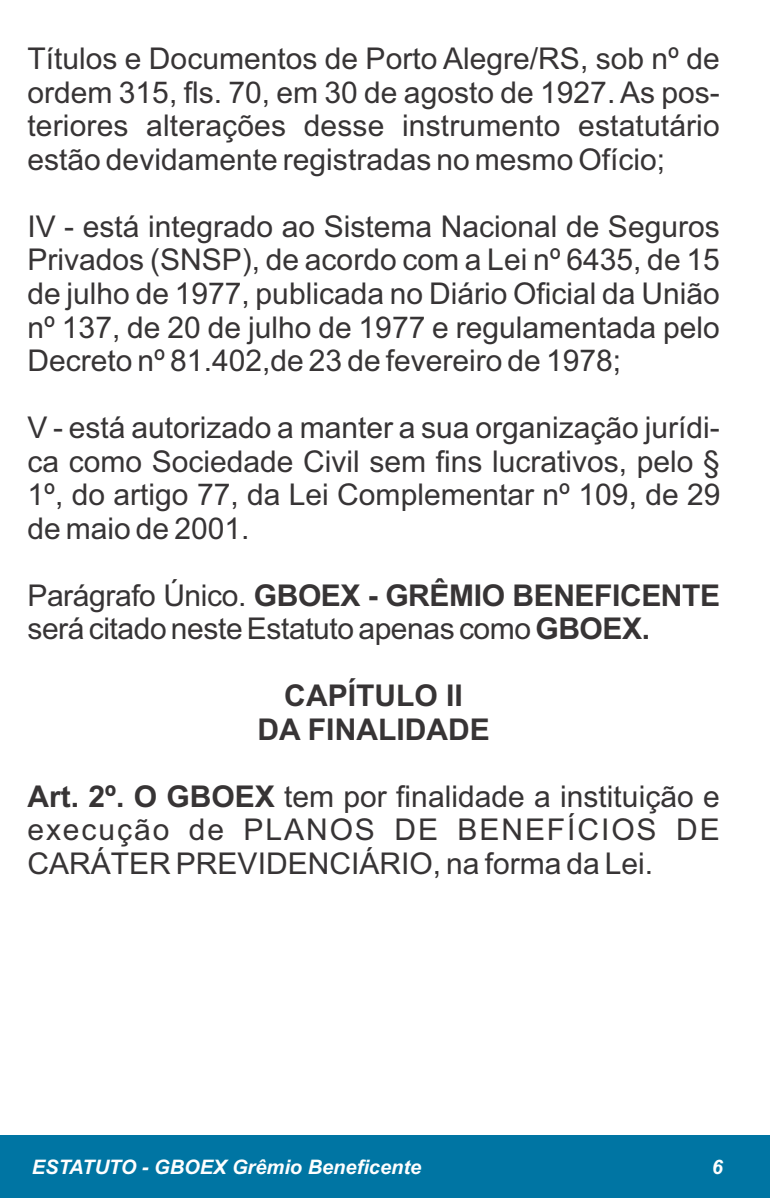
<style>
.page{position:relative;width:770px;height:1198px;background:#fff}
.page>*{position:absolute;margin:0;border:0;box-sizing:border-box;transform-origin:0 0}
.t1{font:30px/33.5px "Arial";color:#373435;text-align:justify}
.t2{font:700 30px/33.5px "Arial";color:#373435;text-align:center}
.t3{font:italic 700 20px "Arial";color:#fefefe}
.s1{font-weight:700}
</style>
<div class="page">
<div style="left:0;top:1135px;width:769px;height:63px;background:#0075a3"></div>
<p class="t1" style="left:27px;top:45px;width:693px">Títulos e Documentos de Porto Alegre/RS, sob nº de ordem 315, fls. 70, em 30 de agosto de 1927. As pos&shy;teriores alterações desse instrumento estatutário estão devidamente registradas no mesmo Ofício;</p>
<p class="t1" style="left:27px;top:212px;width:693px">IV - está integrado ao Sistema Nacional de Seguros Privados (SNSP), de acordo com a Lei nº 6435, de 15 de julho de 1977, publicada no Diário Oficial da União nº 137, de 20 de julho de 1977 e regulamentada pelo Decreto nº 81.402,de 23 de fevereiro de 1978;</p>
<p class="t1" style="left:27px;top:413px;width:694px">V - está autorizado a manter a sua organização jurídi&shy;ca como Sociedade Civil sem fins lucrativos, pelo § 1º, do artigo 77, da Lei Complementar nº 109, de 29 de maio de 2001.</p>
<p class="t1" style="left:27px;top:581px;width:694px">Parágrafo Único. <span class="s1">GBOEX - GRÊMIO BENEFICENTE </span>será citado nesteEstatuto apenas como<span class="s1">GBOEX.</span></p>
<p class="t2" style="left:257px;top:682px;width:234px">CAPÍTULO II<br>DA FINALIDADE</p>
<p class="t1" style="left:27px;top:782px;width:693px"><span class="s1">Art. 2º. O GBOEX</span> tem por finalidade a instituição e execução de PLANOS DE BENEFÍCIOS DE CARÁTER PREVIDENCIÁRIO, na forma da Lei.</p>
<p class="t3" style="left:32px;top:1159px;width:390px">ESTATUTO - GBOEX Grêmio Beneficente</p>
<p class="t3" style="left:711px;top:1159px;width:13px">6</p>
</div>
